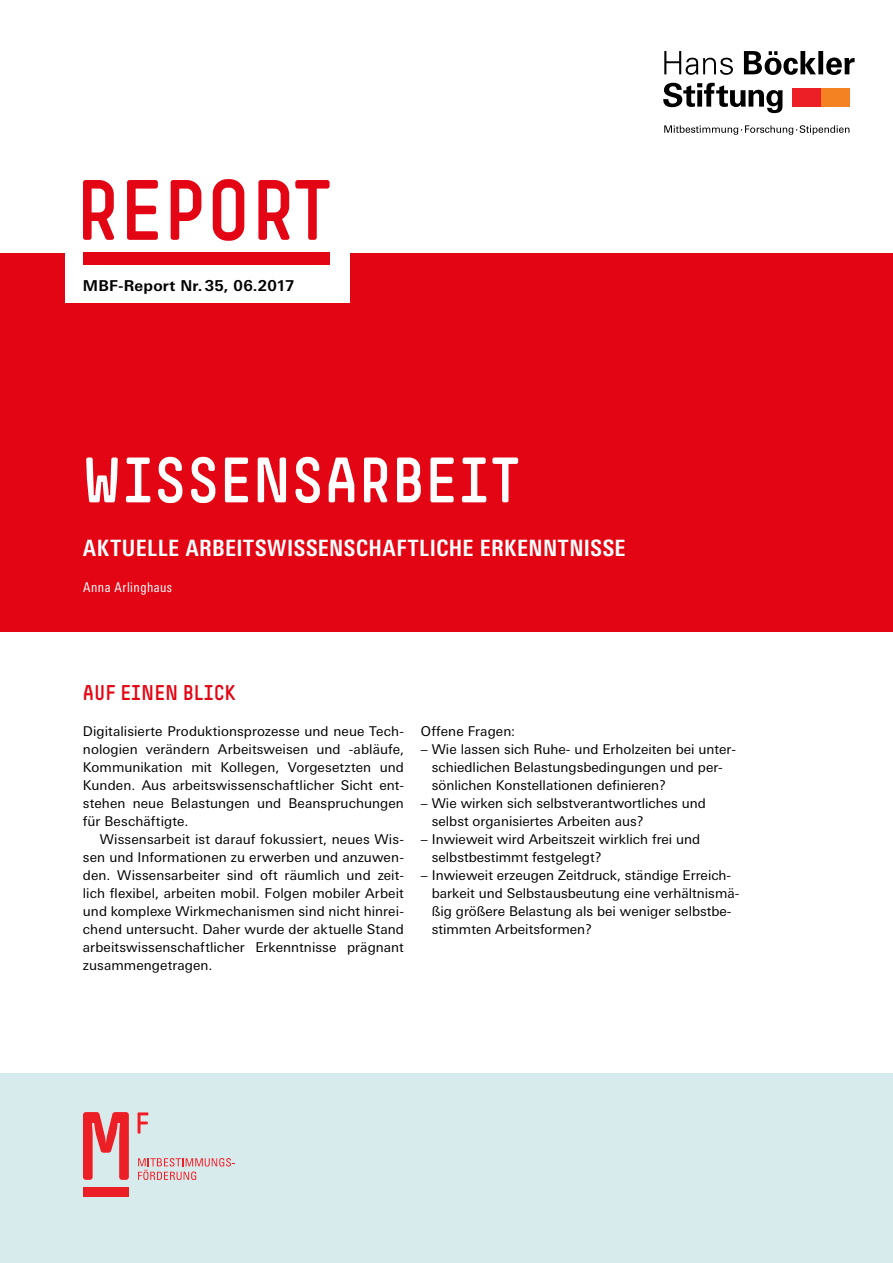
<style>
.page{position:relative;width:893px;height:1263px;background:#fff}
.page>*{position:absolute;margin:0;border:0;box-sizing:border-box;transform-origin:0 0}
.t1{font:84px "Simple HBS";color:#e30513}
.Headline___Titel{font:63px "Simple HBS";letter-spacing:.01em;color:#fff}
.Subheadline___Titel{font:700 condensed 22.5px "Univers Next Pro";letter-spacing:.025em;color:#fff}
.Headline_1___Inhalt{font:21px "Simple HBS";color:#e30513}
.Nummer__Datum{font:700 15px "Univers Next Pro";letter-spacing:.015em;color:#000}
.Copytext_mit_Einzug{font:13.5px/18px "Univers Next Pro";color:#000}
.Copytext_ohne_Einzug{font:13.5px/18px "Univers Next Pro";letter-spacing:.005em;color:#000;text-align:justify}
.Autoren___Titel{font:condensed 13.5px "Univers Next Pro";letter-spacing:.035em;color:#fff}
</style>
<div class="page">
<div style="left:0;top:253px;width:893px;height:378px;background:#e30513"></div>
<div style="left:65px;top:250px;width:285px;height:53px;background:#fff"></div>
<div style="left:83px;top:253px;width:247px;height:12px;background:#e30513"></div>
<div style="left:0;top:1073px;width:893px;height:190px;background:#d7ebed"></div>
<div style="left:83px;top:1187px;width:46px;height:10px;background:#ec1e26"></div>
<svg style="left:83px;top:1112px;width:46px;height:68px"></svg>
<svg style="left:137px;top:1112px;width:11px;height:21px"></svg>
<svg style="left:138px;top:1158px;width:97px;height:22px"></svg>
<svg style="left:663px;top:51px;width:192px;height:62px"></svg>
<div style="left:792px;top:88px;width:29px;height:18px;background:#ec1e26"></div>
<div style="left:821px;top:88px;width:28px;height:18px;background:#f58222"></div>
<svg style="left:664px;top:125px;width:185px;height:10px"></svg>
<h1 class="t1" style="left:76px;top:163px;width:256px">REPORT</h1>
<p class="Nummer__Datum" style="left:83px;top:277px;width:213px">MBF-Report Nr.35, 06.2017</p>
<p class="Headline___Titel" style="left:82px;top:445px;width:438px">WISSENSARBEIT</p>
<p class="Subheadline___Titel" style="left:83px;top:535px;width:544px">AKTUELLE ARBEITSWISSENSCHAFTLICHE ERKENNTNISSE</p>
<p class="Autoren___Titel" style="left:83px;top:580px;width:91px">Anna Arlinghaus</p>
<p class="Headline_1___Inhalt" style="left:83px;top:681px;width:154px">AUF EINEN BLICK</p>
<p class="Copytext_ohne_Einzug" style="left:83px;top:723px;width:323px">Digitalisierte Produktionsprozesse und neue Tech&shy;nologien verändern Arbeitsweisen und -abläufe, Kommunikation mit Kollegen, Vorgesetzten und Kunden. Aus arbeitswissenschaftlicher Sicht ent&shy;stehen neue Belastungen und Beanspruchungen für Beschäftigte.</p>
<p class="Copytext_mit_Einzug" style="left:83px;top:831px;width:323px;text-align:justify;text-indent:17px">Wissensarbeit ist darauf fokussiert, neues Wis&shy;sen und Informationen zu erwerben und anzuwen&shy;den. Wissensarbeiter sind oft räumlich und zeit&shy;lich flexibel, arbeiten mobil. Folgen mobiler Arbeit und komplexe Wirkmechanismen sind nicht hinrei&shy;chend untersucht. Daher wurde der aktuelle Stand arbeitswissenschaftlicher Erkenntnisse prägnant zusammengetragen.</p>
<p class="Copytext_ohne_Einzug" style="left:421px;top:723px;width:96px">Offene Fragen:</p>
<p class="Copytext_mit_Einzug" style="left:432px;top:741px;width:306px;text-indent:-11px">– Wie lassen sich Ruhe- und Erholzeiten bei unter&shy;schiedlichen Belastungsbedingungen und per&shy;sönlichen Konstellationen definieren?</p>
<p class="Copytext_mit_Einzug" style="left:432px;top:795px;width:276px;text-indent:-11px">– Wie wirken sich selbstverantwortliches und selbst organisiertes Arbeiten aus?</p>
<p class="Copytext_mit_Einzug" style="left:432px;top:831px;width:270px;text-indent:-11px">– Inwieweit wird Arbeitszeit wirklich frei und selbstbestimmt festgelegt?</p>
<p class="Copytext_mit_Einzug" style="left:432px;top:867px;width:309px;text-indent:-11px">– Inwieweit erzeugen Zeitdruck, ständige Erreich&shy;barkeit und Selbstausbeutung eine verhältnismä&shy;ßig größere Belastung als bei weniger selbstbe&shy;stimmten Arbeitsformen?</p>
</div>
